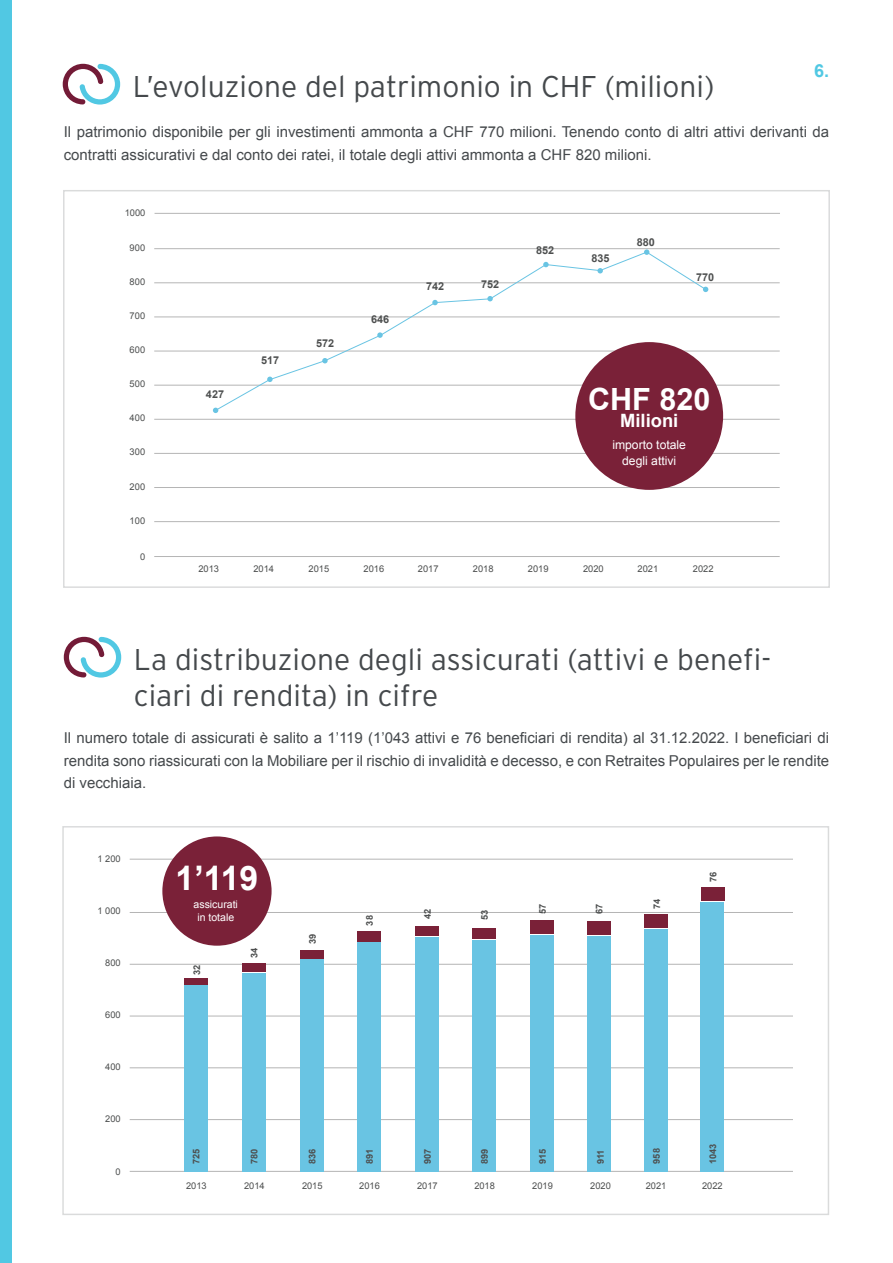
<style>
.page{position:relative;width:893px;height:1263px;background:#fff}
.page>*{position:absolute;margin:0;border:0;box-sizing:border-box;transform-origin:0 0}
.t1{font:700 33.9px "Arial";color:#fff}
.t2{font:700 30.6px "Arial";color:#fff}
.t3{font:300 30px/36px "Interstate";color:#45494c}
.t4{font:700 18.3px "Arial";color:#fff}
.t5{font:700 18px "Arial";color:#51c8e3}
.t6{font:15px/22.5px "Arial";color:#45494c}
.t7{font:12.15px/15.1px "Arial";color:#fff;text-align:center}
.t8{font:700 10.8px "Arial";color:#4d4f4f}
.t9{font:10.5px/13.2px "Arial";color:#fff;text-align:center}
.t10{font:9.3px "Arial";color:#4d4f4f}
.t11{font:700 9.3px "Arial";color:#4d4f4f}
</style>
<div class="page">
<hr style="left:130px;top:1171px;width:663px;height:1px;background:#b5b5b5">
<hr style="left:130px;top:1119px;width:663px;height:1px;background:#b5b5b5">
<hr style="left:130px;top:1067px;width:663px;height:1px;background:#b5b5b5">
<hr style="left:130px;top:1016px;width:663px;height:1px;background:#b5b5b5">
<hr style="left:130px;top:964px;width:663px;height:1px;background:#b5b5b5">
<hr style="left:130px;top:912px;width:663px;height:1px;background:#b5b5b5">
<hr style="left:130px;top:859px;width:663px;height:1px;background:#b5b5b5">
<div style="left:185px;top:978px;width:23px;height:7px;background:#7a2138"></div>
<div style="left:242px;top:963px;width:24px;height:9px;background:#7a2138"></div>
<div style="left:301px;top:950px;width:23px;height:8px;background:#7a2138"></div>
<div style="left:358px;top:931px;width:23px;height:11px;background:#7a2138"></div>
<div style="left:416px;top:927px;width:23px;height:9px;background:#7a2138"></div>
<div style="left:473px;top:928px;width:23px;height:11px;background:#7a2138"></div>
<div style="left:531px;top:920px;width:23px;height:14px;background:#7a2138"></div>
<div style="left:587px;top:921px;width:23px;height:14px;background:#7a2138"></div>
<div style="left:185px;top:985px;width:23px;height:187px;background:#69c4e3"></div>
<div style="left:242px;top:973px;width:24px;height:199px;background:#69c4e3"></div>
<div style="left:301px;top:959px;width:23px;height:213px;background:#69c4e3"></div>
<div style="left:358px;top:943px;width:23px;height:229px;background:#69c4e3"></div>
<div style="left:416px;top:937px;width:23px;height:235px;background:#69c4e3"></div>
<div style="left:473px;top:940px;width:23px;height:232px;background:#69c4e3"></div>
<div style="left:531px;top:935px;width:23px;height:237px;background:#69c4e3"></div>
<div style="left:587px;top:936px;width:23px;height:236px;background:#69c4e3"></div>
<div style="left:645px;top:914px;width:23px;height:13px;background:#7a2138"></div>
<div style="left:644px;top:929px;width:24px;height:243px;background:#69c4e3"></div>
<div style="left:701px;top:887px;width:23px;height:14px;background:#7a2138"></div>
<div style="left:701px;top:902px;width:23px;height:270px;background:#69c4e3"></div>
<hr style="left:154px;top:556px;width:626px;height:1px;background:#b5b5b5">
<hr style="left:154px;top:521px;width:626px;height:1px;background:#b5b5b5">
<hr style="left:154px;top:487px;width:626px;height:1px;background:#b5b5b5">
<hr style="left:154px;top:453px;width:626px;height:1px;background:#b5b5b5">
<hr style="left:154px;top:419px;width:626px;height:1px;background:#b5b5b5">
<hr style="left:154px;top:385px;width:626px;height:1px;background:#b5b5b5">
<hr style="left:154px;top:351px;width:626px;height:1px;background:#b5b5b5">
<hr style="left:154px;top:317px;width:626px;height:1px;background:#b5b5b5">
<hr style="left:154px;top:283px;width:626px;height:1px;background:#b5b5b5">
<hr style="left:154px;top:248px;width:626px;height:1px;background:#b5b5b5">
<hr style="left:155px;top:213px;width:625px;height:1px;background:#b5b5b5">
<svg style="left:215px;top:266px;width:332px;height:145px"></svg>
<svg style="left:213px;top:408px;width:5px;height:5px"></svg>
<svg style="left:267px;top:377px;width:6px;height:5px"></svg>
<svg style="left:322px;top:358px;width:6px;height:5px"></svg>
<svg style="left:377px;top:332px;width:6px;height:6px"></svg>
<svg style="left:432px;top:300px;width:6px;height:5px"></svg>
<svg style="left:487px;top:296px;width:6px;height:5px"></svg>
<svg style="left:543px;top:249px;width:165px;height:43px"></svg>
<svg style="left:63px;top:64px;width:57px;height:41px"></svg>
<svg style="left:64px;top:637px;width:57px;height:40px"></svg>
<div style="left:0;top:0;width:12px;height:1263px;background:#51c8e3"></div>
<div style="left:575px;top:342px;width:148px;height:148px;background:#7a2138;border-radius:50%"></div>
<div style="left:162px;top:836px;width:110px;height:110px;background:#7a2138;border-radius:50%"></div>
<p class="t3" style="left:133px;top:68px;width:583px">L’evoluzione del patrimonio in CHF (milioni)</p>
<p class="t5" style="left:814px;top:59px;width:17px">6.</p>
<p class="t6" style="left:64px;top:121px;width:767px">Il patrimonio disponibile per gli investimenti ammonta a CHF 770 milioni. Tenendo conto di altri attivi derivanti da contratti assicurativi e dal conto dei ratei, il totale degli attivi ammonta a CHF 820 milioni.</p>
<p class="t10" style="left:125px;top:206px;width:22px">1000</p>
<p class="t10" style="left:130px;top:242px;width:17px">900</p>
<p class="t10" style="left:130px;top:275px;width:17px">800</p>
<p class="t10" style="left:130px;top:309px;width:17px">700</p>
<p class="t10" style="left:130px;top:343px;width:17px">600</p>
<p class="t10" style="left:130px;top:377px;width:17px">500</p>
<p class="t10" style="left:130px;top:412px;width:17px">400</p>
<p class="t10" style="left:130px;top:446px;width:17px">300</p>
<p class="t10" style="left:130px;top:481px;width:17px">200</p>
<p class="t10" style="left:130px;top:515px;width:17px">100</p>
<p class="t10" style="left:140px;top:550px;width:7px">0</p>
<p class="t8" style="left:206px;top:387px;width:20px">427</p>
<p class="t8" style="left:261px;top:353px;width:20px">517</p>
<p class="t8" style="left:316px;top:336px;width:20px">572</p>
<p class="t8" style="left:371px;top:312px;width:20px">646</p>
<p class="t8" style="left:426px;top:279px;width:20px">742</p>
<p class="t8" style="left:481px;top:277px;width:20px">752</p>
<p class="t8" style="left:536px;top:243px;width:20px">852</p>
<p class="t8" style="left:591px;top:251px;width:20px">835</p>
<p class="t8" style="left:637px;top:235px;width:20px">880</p>
<p class="t8" style="left:696px;top:270px;width:20px">770</p>
<h2 class="t2" style="left:588px;top:379px;width:124px">CHF 820</h2>
<p class="t4" style="left:620px;top:409px;width:60px">Milioni</p>
<p class="t7" style="left:612px;top:438px;width:75px">importo totale degli attivi</p>
<p class="t10" style="left:198px;top:563px;width:22px">2013</p>
<p class="t10" style="left:253px;top:563px;width:22px">2014</p>
<p class="t10" style="left:308px;top:563px;width:22px">2015</p>
<p class="t10" style="left:364px;top:563px;width:22px">2016</p>
<p class="t10" style="left:418px;top:563px;width:22px">2017</p>
<p class="t10" style="left:473px;top:563px;width:22px">2018</p>
<p class="t10" style="left:528px;top:563px;width:22px">2019</p>
<p class="t10" style="left:583px;top:563px;width:22px">2020</p>
<p class="t10" style="left:637px;top:562px;width:22px">2021</p>
<p class="t10" style="left:693px;top:562px;width:22px">2022</p>
<p class="t3" style="left:134px;top:641px;width:639px">La distribuzione degli assicurati (attivi e benefi&shy;ciari di rendita) in cifre</p>
<p class="t6" style="left:64px;top:727px;width:767px;text-align:justify">Il numero totale di assicurati è salito a 1’119 (1’043 attivi e 76 beneficiari di rendita) al 31.12.2022. I beneficiari di rendita sono riassicurati con la Mobiliare per il rischio di invalidità e decesso, e con Retraites Populaires per le rendite di vecchiaia.</p>
<p class="t10" style="left:97px;top:852px;width:25px">1 200</p>
<p class="t10" style="left:97px;top:905px;width:25px">1 000</p>
<p class="t10" style="left:105px;top:956px;width:17px">800</p>
<p class="t10" style="left:105px;top:1008px;width:17px">600</p>
<p class="t10" style="left:105px;top:1060px;width:17px">400</p>
<p class="t10" style="left:105px;top:1113px;width:17px">200</p>
<p class="t10" style="left:116px;top:1165px;width:7px">0</p>
<p class="t1" style="left:176px;top:856px;width:84px">1’119</p>
<p class="t9" style="left:194px;top:898px;width:46px">assicurati in totale</p>
<p class="t11" style="left:191px;top:975px;width:12px;rotate:-90deg">32</p>
<p class="t11" style="left:248px;top:958px;width:12px;rotate:-90deg">34</p>
<p class="t11" style="left:307px;top:944px;width:12px;rotate:-90deg">39</p>
<p class="t11" style="left:363px;top:925px;width:12px;rotate:-90deg">38</p>
<p class="t11" style="left:421px;top:919px;width:12px;rotate:-90deg">42</p>
<p class="t11" style="left:478px;top:920px;width:12px;rotate:-90deg">53</p>
<p class="t11" style="left:536px;top:914px;width:12px;rotate:-90deg">57</p>
<p class="t11" style="left:593px;top:914px;width:12px;rotate:-90deg">67</p>
<p class="t11" style="left:651px;top:909px;width:12px;rotate:-90deg">74</p>
<p class="t11" style="left:707px;top:882px;width:12px;rotate:-90deg">76</p>
<p class="t11" style="left:190px;top:1164px;width:17px;rotate:-90deg">725</p>
<p class="t11" style="left:248px;top:1164px;width:17px;rotate:-90deg">780</p>
<p class="t11" style="left:306px;top:1164px;width:17px;rotate:-90deg">836</p>
<p class="t11" style="left:363px;top:1164px;width:17px;rotate:-90deg">891</p>
<p class="t11" style="left:421px;top:1164px;width:17px;rotate:-90deg">907</p>
<p class="t11" style="left:478px;top:1164px;width:17px;rotate:-90deg">899</p>
<p class="t11" style="left:536px;top:1164px;width:17px;rotate:-90deg">915</p>
<p class="t11" style="left:594px;top:1164px;width:16px;rotate:-90deg">911</p>
<p class="t11" style="left:651px;top:1164px;width:17px;rotate:-90deg">958</p>
<p class="t11" style="left:707px;top:1164px;width:22px;rotate:-90deg">1043</p>
<p class="t10" style="left:186px;top:1179px;width:22px">2013</p>
<p class="t10" style="left:244px;top:1179px;width:22px">2014</p>
<p class="t10" style="left:302px;top:1179px;width:22px">2015</p>
<p class="t10" style="left:359px;top:1179px;width:22px">2016</p>
<p class="t10" style="left:417px;top:1179px;width:22px">2017</p>
<p class="t10" style="left:474px;top:1179px;width:22px">2018</p>
<p class="t10" style="left:532px;top:1179px;width:22px">2019</p>
<p class="t10" style="left:590px;top:1179px;width:22px">2020</p>
<p class="t10" style="left:646px;top:1179px;width:22px">2021</p>
<p class="t10" style="left:702px;top:1179px;width:22px">2022</p>
</div>
